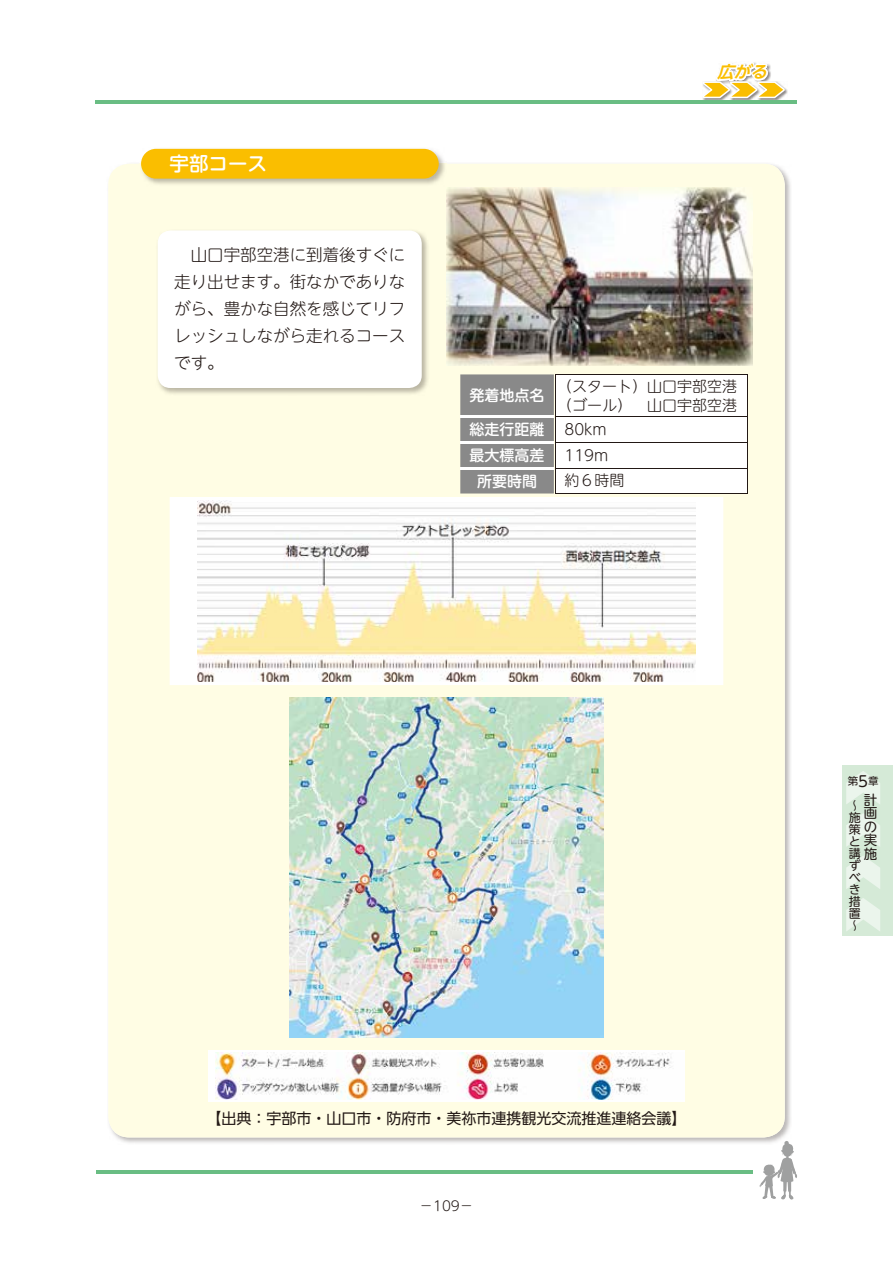
<style>
.page{position:relative;width:893px;height:1263px;background:#fff}
.page>*{position:absolute;margin:0;border:0;box-sizing:border-box;transform-origin:0 0}
.t1{font:500 19.5px "UD Shin M Go Pr 6";color:#fff}
.t2{font:300 16.5px/27px "UD Shin M Go Pr 6";color:#221815;text-align:justify}
.t3{font:italic 700 16.5px "UD Shin Go Pr 6 De";color:#fabe00}
.t4{font:300 15px/25.5px "UD Shin M Go Pr 6";color:#221815}
.t5{font:15px "UD Shin Go Pr 6";color:#221815}
.t6{font:500 15px/25.8px "UD Shin M Go Pr 6";color:#fff;text-align:center}
.t7{font:13.5px/13.5px "UD Shin M Go Pr 6";color:#221815;text-align:justify}
.t8{font:300 13.5px "UD Shin M Go Pr 6";color:#221815}
.t9{font:12px/12px "UD Shin M Go Pr 6";color:#221815}
.t10{font:10.5px "UD Shin M Go Pr 6";color:#221815}
.s1{font-size:15px}
</style>
<div class="page">
<img style="left:702px;top:88px;width:86px;height:13px">
<svg style="left:702px;top:62px;width:83px;height:36px"></svg>
<div style="left:108px;top:164px;width:677px;height:973px;background:#fffde4;border-radius:21px"></div>
<img style="left:140px;top:148px;width:306px;height:36px">
<div style="left:141px;top:149px;width:298px;height:30px;background:#fabe00;border-radius:15px"></div>
<img style="left:158px;top:231px;width:270px;height:163px">
<div style="left:158px;top:230px;width:264px;height:158px;background:#fff;border-radius:13px"></div>
<svg style="left:460px;top:374px;width:288px;height:119px;background:#d6d6d6"></svg>
<hr style="left:556px;top:493px;width:192px;height:1px;background:#221815">
<img style="left:289px;top:697px;width:315px;height:340px">
<img style="left:446px;top:187px;width:307px;height:179px">
<svg style="left:170px;top:497px;width:553px;height:188px;background:#f4f1e4"></svg>
<div style="left:208px;top:1050px;width:477px;height:51px;background:#fff"></div>
<img style="left:215px;top:1052px;width:456px;height:48px">
<hr style="left:96px;top:101px;width:701px;height:3px;background:#69bd83">
<hr style="left:96px;top:1170px;width:657px;height:3px;background:#69bd83">
<svg style="left:760px;top:1141px;width:37px;height:58px"></svg>
<div style="left:842px;top:765px;width:51px;height:170px;background:#d5ead7"></div>
<svg style="left:846px;top:771px;width:34px;height:33px"></svg>
<svg style="left:846px;top:813px;width:34px;height:33px"></svg>
<svg style="left:846px;top:856px;width:34px;height:33px"></svg>
<svg style="left:846px;top:898px;width:34px;height:33px"></svg>
<p class="t1" style="left:170px;top:147px;width:99px">宇部コース</p>
<p class="t2" style="left:174px;top:240px;width:232px">　山口宇部空港に到着後すぐに走り出せます。街なかでありながら、豊かな自然を感じてリフレッシュしながら走れるコースです。</p>
<p class="t3" style="left:717px;top:59px;width:58px">広がる</p>
<p class="t6" style="left:470px;top:381px;width:76px">発着地点名</p>
<p class="t6" style="left:470px;top:416px;width:76px">総走行距離最大標高差所要時間</p>
<p class="t4" style="left:557px;top:375px;width:181px;line-height:19.5px">（スタート）山口宇部空港（ゴール）　 山口宇部空港</p>
<p class="t4" style="left:564px;top:416px;width:61px">80km<br>119m約６時間</p>
<p class="t5" style="left:206px;top:1106px;width:482px">【出典：宇部市・山口市・防府市・美祢市連携観光交流推進連絡会議】</p>
<p class="t8" style="left:420px;top:1195px;width:55px">－109－</p>
<p class="t10" style="left:848px;top:773px;width:32px">第<span class="s1">5</span>章</p>
<p class="t9" style="left:849px;top:798px;width:14px">〜施策と講ずべき措置〜</p>
<p class="t7" style="left:864px;top:792px;width:15px">計画の実施</p>
</div>
